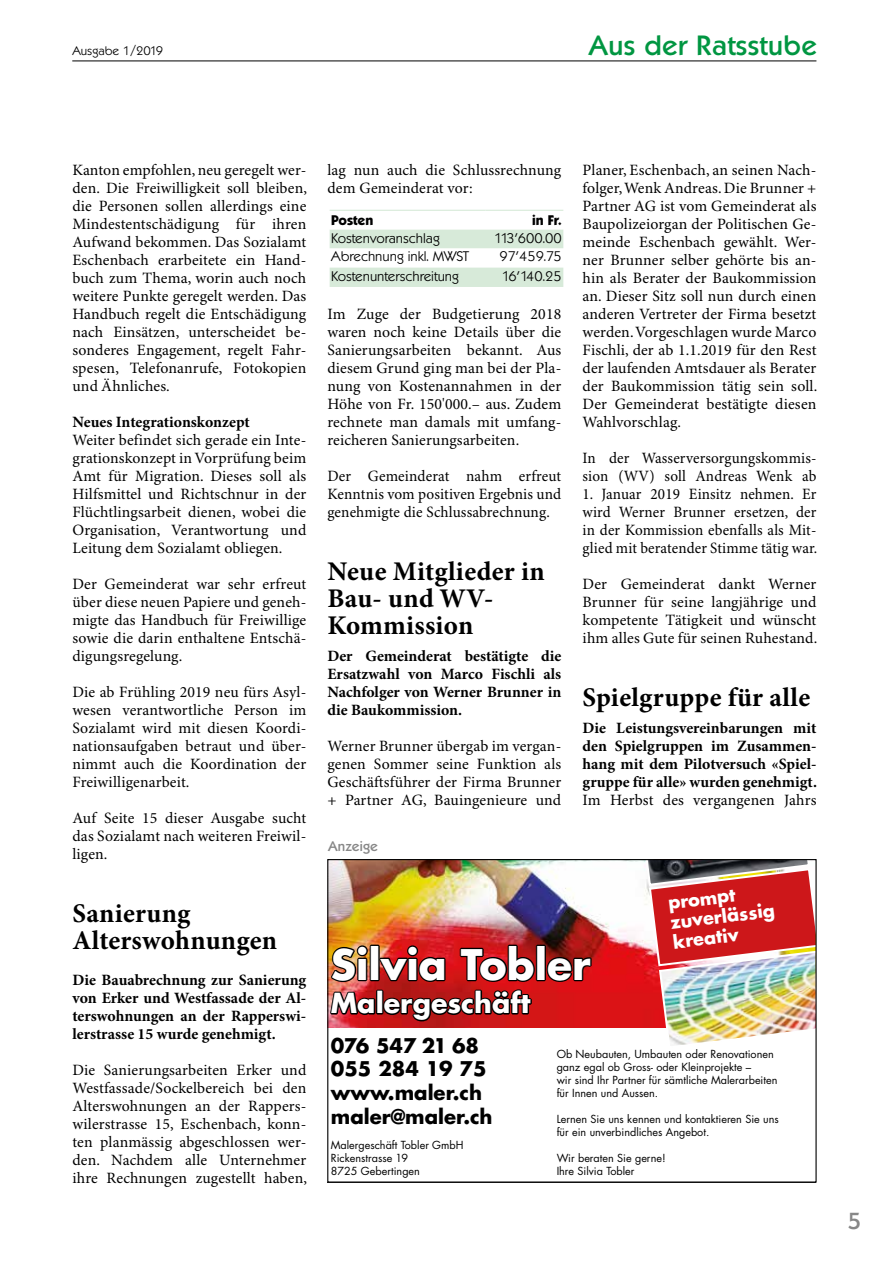
<style>
.page{position:relative;width:893px;height:1263px;background:#fff}
.page>*{position:absolute;margin:0;border:0;box-sizing:border-box;transform-origin:0 0}
.t1{font:700 40.95px "Futura";color:#fff}
.t2{font:700 27px/27px "Minion Pro";letter-spacing:.01em;color:#000}
.t3{font:500 27px "Koblenz TS";letter-spacing:.02em;color:#009641}
.t4{font:700 26.85px "Futura";color:#fff}
.t5{font:500 22.5px "Koblenz TS";color:#878787}
.t6{font:700 19.65px/23.7px "Futura";color:#000}
.t7{font:700 17.7px/19.6px "Futura";color:#fff}
.t8{font:15.75px/18px "Minion Pro";letter-spacing:.01em;color:#000;text-align:justify}
.t9{font:700 15.75px/18px "Minion Pro";color:#000;text-align:justify}
.t10{font:15.75px/18px "Minion Pro";letter-spacing:.01em;color:#000;scale:.96 1}
.t11{font:300 13.5px "Koblenz TS";color:#000}
.t12{font:700 13.5px "Koblenz TS";color:#000}
.t13{font:500 13.5px "Koblenz TS";letter-spacing:.01em;color:#878787}
.t14{font:300 12px "Koblenz TS";color:#000}
.t15{font:10.8px/13px "Futura";color:#000}
</style>
<div class="page">
<hr style="left:72px;top:61px;width:744px;height:1px;background:#000">
<svg style="left:330px;top:230px;width:233px;height:57px"></svg>
<hr style="left:330px;top:210px;width:155px;height:1px;background:#d7ead9">
<hr style="left:485px;top:210px;width:78px;height:1px;background:#d7ead9">
<img style="left:329px;top:861px;width:309px;height:166px">
<div style="left:536px;top:945px;width:10px;height:36px;border:3px solid #000"></div>
<svg style="left:545px;top:956px;width:48px;height:27px"></svg>
<img style="left:329px;top:943px;width:207px;height:80px">
<img style="left:638px;top:861px;width:177px;height:184px">
<div style="left:327px;top:859px;width:490px;height:323px;border:1px solid #000"></div>
<p class="t14" style="left:72px;top:43px;width:92px">Ausgabe 1/2019</p>
<h2 class="t3" style="left:589px;top:29px;width:230px">Aus der Ratsstube</h2>
<p class="t8" style="left:72px;top:162px;width:236px">Kanton empfohlen, neu geregelt wer&shy;den. Die Freiwilligkeit soll bleiben, die Personen sollen allerdings eine Mindestentschädigung für ihren Aufwand bekommen. Das Sozialamt Eschenbach erarbeitete ein Hand&shy;buch zum Thema, worin auch noch weitere Punkte geregelt werden. Das Handbuch regelt die Entschädigung nach Einsätzen, unterscheidet be&shy;sonderes Engagement, regelt Fahr&shy;spesen, Telefonanrufe, Fotokopien und Ähnliches.</p>
<p class="t9" style="left:72px;top:414px;width:179px">Neues Integrationskonzept</p>
<p class="t8" style="left:72px;top:432px;width:235px">Weiter befindet sich gerade ein Inte&shy;grationskonzept in Vorprüfung beim Amt für Migration. Dieses soll als Hilfsmittel und Richtschnur in der Flüchtlingsarbeit dienen, wobei die Organisation, Verantwortung und Leitung dem Sozialamt obliegen.</p>
<p class="t8" style="left:72px;top:576px;width:235px">Der Gemeinderat war sehr erfreut über diese neuen Papiere und geneh&shy;migte das Handbuch für Freiwillige sowie die darin enthaltene Entschä&shy;digungsregelung.</p>
<p class="t8" style="left:72px;top:684px;width:235px">Die ab Frühling 2019 neu fürs Asyl&shy;wesen verantwortliche Person im Sozialamt wird mit diesen Koordi&shy;nationsaufgaben betraut und über&shy;nimmt auch die Koordination der Freiwilligenarbeit.</p>
<p class="t8" style="left:72px;top:810px;width:235px">Auf Seite 15 dieser Ausgabe sucht das Sozialamt nach weiteren Freiwil&shy;ligen.</p>
<h2 class="t2" style="left:72px;top:901px;width:206px">Sanierung<br>Alterswohnungen</h2>
<p class="t9" style="left:72px;top:972px;width:235px">Die Bauabrechnung zur Sanierung von Erker und Westfassade der Al&shy;terswohnungen an der Rapperswi&shy;lerstrasse 15 wurde genehmigt.</p>
<p class="t8" style="left:72px;top:1062px;width:236px">Die Sanierungsarbeiten Erker und Westfassade/Sockelbereich bei den Alterswohnungen an der Rappers&shy;wilerstrasse 15, Eschenbach, konn&shy;ten planmässig abgeschlossen wer&shy;den. Nachdem alle Unternehmer ihre Rechnungen zugestellt haben,</p>
<p class="t8" style="left:327px;top:162px;width:235px">lag nun auch die Schlussrechnung dem Gemeinderat vor:</p>
<p class="t12" style="left:331px;top:212px;width:44px">Posten</p>
<p class="t12" style="left:532px;top:212px;width:31px">in Fr.</p>
<p class="t11" style="left:331px;top:230px;width:110px">Kostenvoranschlag</p>
<p class="t11" style="left:494px;top:230px;width:69px">113'600.00</p>
<p class="t11" style="left:331px;top:249px;width:139px">Abrechnung inkl. MWST</p>
<p class="t11" style="left:499px;top:249px;width:64px">97'459.75</p>
<p class="t11" style="left:331px;top:268px;width:129px">Kostenunterschreitung</p>
<p class="t11" style="left:502px;top:268px;width:61px">16'140.25</p>
<p class="t8" style="left:327px;top:306px;width:235px">Im Zuge der Budgetierung 2018 waren noch keine Details über die Sanierungsarbeiten bekannt. Aus diesem Grund ging man bei der Pla&shy;nung von Kostenannahmen in der Höhe von Fr. 150'000.– aus. Zudem rechnete man damals mit umfang&shy;reicheren Sanierungsarbeiten.</p>
<p class="t8" style="left:327px;top:468px;width:235px">Der Gemeinderat nahm erfreut Kenntnis vom positiven Ergebnis und genehmigte die Schlussabrechnung.</p>
<h2 class="t2" style="left:327px;top:559px;width:219px">Neue Mitglieder in<br>Bau- und WV-<br>Kommission</h2>
<p class="t9" style="left:327px;top:648px;width:235px">Der Gemeinderat bestätigte die Ersatzwahl von Marco Fischli als Nachfolger von Werner Brunner in die Baukommission.</p>
<p class="t8" style="left:327px;top:738px;width:235px">Werner Brunner übergab im vergan&shy;genen Sommer seine Funktion als Geschäftsführer der Firma Brunner + Partner AG, Bauingenieure und</p>
<p class="t13" style="left:328px;top:838px;width:51px">Anzeige</p>
<p class="t8" style="left:583px;top:162px;width:236px">Planer, Eschenbach, an seinen Nach&shy;folger, Wenk Andreas. Die Brunner + Partner AG ist vom Gemeinderat als Baupolizeiorgan der Politischen Ge&shy;meinde Eschenbach gewählt. Wer&shy;ner Brunner selber gehörte bis an&shy;hin als Berater der Baukommission an. Dieser Sitz soll nun durch einen anderen Vertreter der Firma besetzt werden. Vorgeschlagen wurde Marco Fischli, der ab 1.1.2019 für den Rest der laufenden Amtsdauer als Berater der Baukommission tätig sein soll.<br>Der Gemeinderat bestätigte diesen Wahlvorschlag.</p>
<p class="t10" style="left:583px;top:450px;width:245px">In der Wasserversorgungskommis&shy;sion (WV) soll Andreas Wenk ab</p>
<p class="t10" style="left:583px;top:486px;width:246px;text-align:justify">1. Januar 2019 Einsitz nehmen. Er wird Werner Brunner ersetzen, der in der Kommission ebenfalls als Mit&shy;glied mit beratender Stimme tätig war.</p>
<p class="t8" style="left:583px;top:576px;width:236px">Der Gemeinderat dankt Werner Brunner für seine langjährige und kompetente Tätigkeit und wünscht ihm alles Gute für seinen Ruhestand.</p>
<h2 class="t2" style="left:583px;top:685px;width:229px">Spielgruppe für alle</h2>
<p class="t9" style="left:583px;top:720px;width:236px">Die Leistungsvereinbarungen mit den Spielgruppen im Zusammen&shy;hang mit dem Pilotversuch «Spiel&shy;gruppe für alle» wurden genehmigt.</p>
<p class="t8" style="left:583px;top:792px;width:235px">Im Herbst des vergangenen Jahrs</p>
<p class="t7" style="left:667px;top:893px;width:106px;rotate:-7deg">prompt zuverlässig kreativ</p>
<h1 class="t1" style="left:331px;top:936px;width:261px">Silvia Tobler</h1>
<h3 class="t4" style="left:331px;top:984px;width:201px">Malergeschäft</h3>
<p class="t6" style="left:331px;top:1033px;width:163px">076 547 21 68<br>055 284 19 75 www.maler.ch maler@maler.ch</p>
<p class="t15" style="left:331px;top:1138px;width:134px">Malergeschäft Tobler GmbH<br>Rickenstrasse 19<br>8725 Gebertingen</p>
<p class="t15" style="left:557px;top:1047px;width:222px">Ob Neubauten, Umbauten oder Renovationen ganz egal ob Gross- oder Kleinprojekte –<br>wir sind Ihr Partner für sämtliche Malerarbeiten für Innen und Aussen.</p>
<p class="t15" style="left:557px;top:1112px;width:224px">Lernen Sie uns kennen und kontaktieren Sie uns für ein unverbindliches Angebot.</p>
<p class="t15" style="left:557px;top:1151px;width:111px">Wir beraten Sie gerne!<br>Ihre Silvia Tobler</p>
<h3 class="t5" style="left:848px;top:1207px;width:15px">5</h3>
</div>
